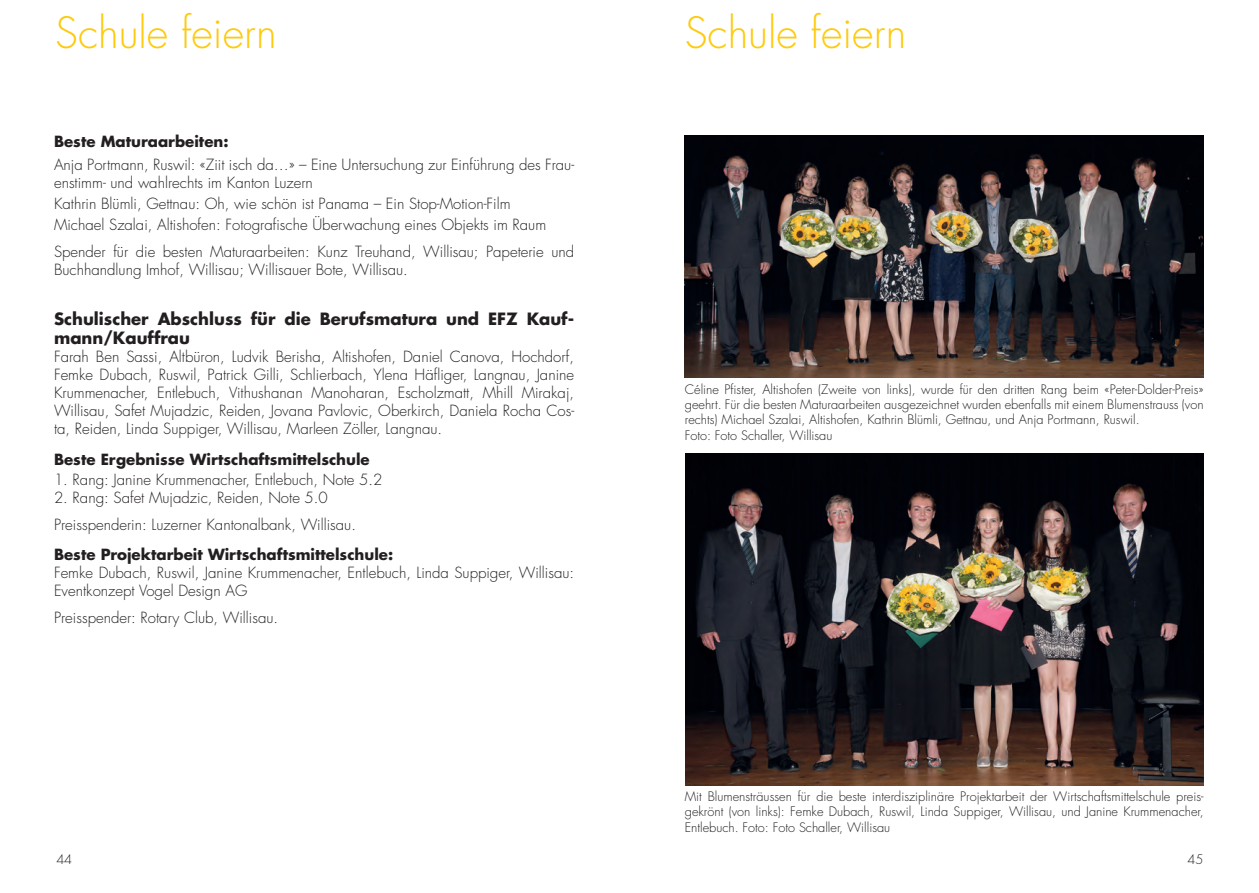
<style>
.page{position:relative;width:1259px;height:893px;background:#fff}
.page>*{position:absolute;margin:0;border:0;box-sizing:border-box;transform-origin:0 0}
.t1{font:300 42px "Futura Luzern";color:#feca0a}
.t2{font:700 16.5px/19.8px "Futura Luzern";color:#231f20}
.t3{font:300 15px/18px "Futura Luzern";color:#231f20}
.t4{font:700 15px "Futura Luzern";color:#231f20}
.t5{font:300 12.75px/15.3px "Futura Luzern";color:#231f20;text-align:justify}
</style>
<div class="page">
<img style="left:685px;top:453px;width:518px;height:333px">
<img style="left:685px;top:135px;width:518px;height:243px">
<p class="t1" style="left:55px;top:7px;width:223px">Schule feiern</p>
<p class="t1" style="left:685px;top:7px;width:223px">Schule feiern</p>
<p class="t4" style="left:54px;top:132px;width:176px">Beste Maturaarbeiten:</p>
<p class="t3" style="left:54px;top:156px;width:522px">Anja Portmann, Ruswil: «Ziit isch da…» – Eine Untersuchung zur Einführung des Frau&shy;enstimm- und wahlrechts im Kanton Luzern</p>
<p class="t3" style="left:54px;top:195px;width:458px">Kathrin Blümli, Gettnau: Oh, wie schön ist Panama – Ein Stop-Motion-Film</p>
<p class="t3" style="left:54px;top:216px;width:494px">Michael Szalai, Altishofen: Fotografische Überwachung eines Objekts im Raum</p>
<p class="t3" style="left:54px;top:243px;width:522px">Spender für die besten Maturaarbeiten: Kunz Treuhand, Willisau; Papeterie und<br>Buchhandlung Imhof, Willisau; Willisauer Bote, Willisau.</p>
<p class="t2" style="left:54px;top:308px;width:522px">Schulischer Abschluss für die Berufsmatura und EFZ Kauf&shy;mann/Kauffrau</p>
<p class="t3" style="left:54px;top:348px;width:522px;text-align:justify">Farah Ben Sassi, Altbüron, Ludvik Berisha, Altishofen, Daniel Canova, Hochdorf, Femke Dubach, Ruswil, Patrick Gilli, Schlierbach, Ylena Häfliger, Langnau, Janine Krummenacher, Entlebuch, Vithushanan Manoharan, Escholzmatt, Mhill Mirakaj, Willisau, Safet Mujadzic, Reiden, Jovana Pavlovic, Oberkirch, Daniela Rocha Cos&shy;ta, Reiden, Linda Suppiger, Willisau, Marleen Zöller, Langnau.</p>
<p class="t4" style="left:54px;top:449px;width:317px">Beste Ergebnisse Wirtschaftsmittelschule</p>
<p class="t3" style="left:54px;top:471px;width:330px">1. Rang: Janine Krummenacher, Entlebuch, Note 5.2</p>
<p class="t3" style="left:54px;top:489px;width:275px">2. Rang: Safet Mujadzic, Reiden, Note 5.0</p>
<p class="t3" style="left:54px;top:516px;width:303px">Preisspenderin: Luzerner Kantonalbank, Willisau.</p>
<p class="t4" style="left:54px;top:545px;width:341px">Beste Projektarbeit Wirtschaftsmittelschule:</p>
<p class="t3" style="left:54px;top:564px;width:522px">Femke Dubach, Ruswil, Janine Krummenacher, Entlebuch, Linda Suppiger, Willisau:<br>Eventkonzept Vogel Design AG</p>
<p class="t3" style="left:54px;top:609px;width:226px">Preisspender: Rotary Club, Willisau.</p>
<p class="t5" style="left:685px;top:382px;width:520px">Céline Pfister, Altishofen (Zweite von links), wurde für den dritten Rang beim «Peter-Dolder-Preis» geehrt. Für die besten Maturaarbeiten ausgezeichnet wurden ebenfalls mit einem Blumenstrauss (von rechts) Michael Szalai, Altishofen, Kathrin Blümli, Gettnau, und Anja Portmann, Ruswil.</p>
<p class="t5" style="left:685px;top:428px;width:149px">Foto: Foto Schaller, Willisau</p>
<p class="t5" style="left:685px;top:789px;width:520px">Mit Blumensträussen für die beste interdisziplinäre Projektarbeit der Wirtschaftsmittelschule preis&shy;gekrönt (von links): Femke Dubach, Ruswil, Linda Suppiger, Willisau, und Janine Krummenacher, Entlebuch. Foto: Foto Schaller, Willisau</p>
<p class="t5" style="left:56px;top:852px;width:17px">44</p>
<p class="t5" style="left:1187px;top:852px;width:17px">45</p>
</div>
